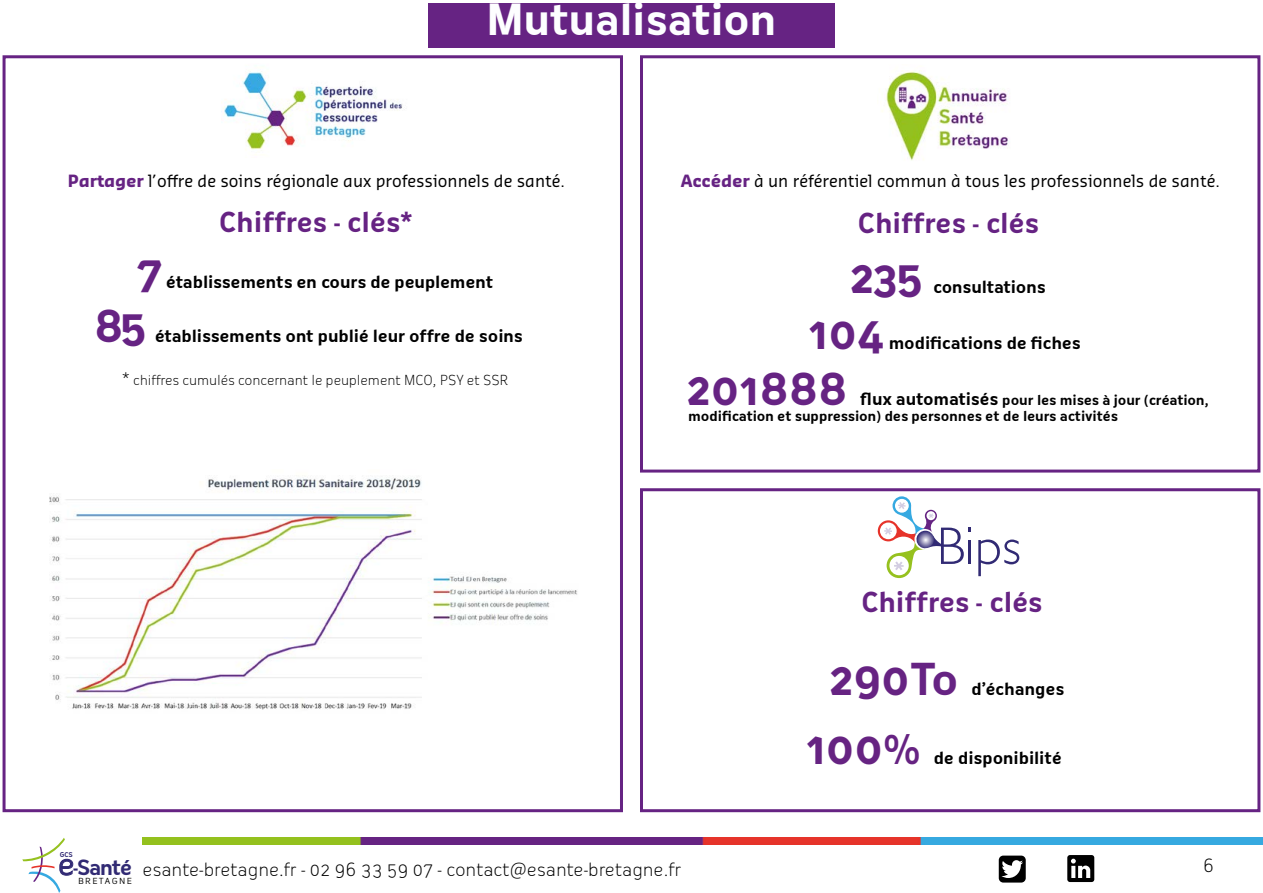
<style>
.page{position:relative;width:1263px;height:893px;background:#fff}
.page>*{position:absolute;margin:0;border:0;box-sizing:border-box;transform-origin:0 0}
.t1{font:700 42.9px "Oceania";color:#662383}
.t2{font:700 42.9px "Oceania";letter-spacing:-.005em;color:#662382}
.t3{font:700 42px "Oceania";letter-spacing:-.015em;color:#fdfeff}
.t4{font:700 27px "Oceania";letter-spacing:-.01em;color:#662383}
.t5{font:700 20.4px "Oceania";letter-spacing:-.06em;color:#312a74}
.t6{font:300 18px "Oceania";letter-spacing:-.005em;color:#000}
.t7{font:700 16.5px "Oceania";letter-spacing:-.01em;color:#000}
.t8{font:16.5px "Sansa Pro";color:#000}
.t9{font:700 13.5px/16.2px "Oceania";letter-spacing:-.01em;color:#000}
.t10{font:300 13.5px "Oceania";letter-spacing:-.005em;color:#000}
.t11{font:8.25px "Oceania";letter-spacing:.15em;color:#000;scale:1.09 1}
.t12{font:700 6.45px "Oceania";color:#312a74}
.s1{font-weight:700;color:#662383}
.s2{font-size:16.5px}
.s3{color:#662383}
.s4{font-weight:400;font-size:29.55px}
</style>
<div class="page">
<img style="left:221px;top:72px;width:181px;height:78px">
<div style="left:428px;top:3px;width:407px;height:45px;background:#662383"></div>
<div style="left:3px;top:55px;width:620px;height:757px;border:3px solid #662383"></div>
<div style="left:640px;top:55px;width:620px;height:418px;border:3px solid #662383"></div>
<img style="left:882px;top:70px;width:128px;height:91px">
<img style="left:49px;top:475px;width:528px;height:235px">
<div style="left:640px;top:488px;width:620px;height:324px;border:3px solid #662383"></div>
<svg style="left:978px;top:539px;width:41px;height:37px"></svg>
<svg style="left:878px;top:496px;width:93px;height:82px"></svg>
<img style="left:142px;top:838px;width:1121px;height:6px">
<svg style="left:22px;top:838px;width:51px;height:55px"></svg>
<svg style="left:999px;top:856px;width:27px;height:26px"></svg>
<svg style="left:1067px;top:855px;width:27px;height:27px"></svg>
<h2 class="t3" style="left:486px;top:-5px;width:292px">Mutualisation</h2>
<p class="t8" style="left:68px;top:170px;width:499px"><span class="s1">Partager</span> l’offre de soins régionale aux professionnels de santé.</p>
<h3 class="t4" style="left:219px;top:206px;width:194px">Chiffres - clés*</h3>
<h1 class="t1" style="left:136px;top:247px;width:28px">7</h1>
<p class="t7" style="left:166px;top:272px;width:329px">établissements en cours de peuplement</p>
<h1 class="t1" style="left:94px;top:301px;width:54px">85</h1>
<p class="t7" style="left:155px;top:326px;width:369px">établissements ont publié leur offre de soins</p>
<p class="t10" style="left:123px;top:373px;width:387px"><span class="s2">*</span> chiffres cumulés concernant le peuplement MCO, PSY et SSR</p>
<p class="t8" style="left:680px;top:170px;width:541px"><span class="s1">Accéder</span> à un référentiel commun à tous les professionnels de santé.</p>
<h3 class="t4" style="left:858px;top:207px;width:183px">Chiffres - clés</h3>
<h1 class="t1" style="left:849px;top:252px;width:76px">235</h1>
<p class="t7" style="left:933px;top:277px;width:114px">consultations</p>
<h1 class="t1" style="left:808px;top:308px;width:78px">104</h1>
<p class="t7" style="left:889px;top:334px;width:194px">modifications de fiches</p>
<h1 class="t1" style="left:686px;top:364px;width:163px">201 888</h1>
<p class="t9" style="left:688px;top:392px;width:522px;text-indent:172px"><span class="s2">flux automatisés</span> pour les mises à jour (création, modification et suppression) des personnes et de leurs activités</p>
<h3 class="t4" style="left:861px;top:586px;width:183px">Chiffres - clés</h3>
<h1 class="t2" style="left:828px;top:654px;width:132px">290 <span class="s3">To</span></h1>
<p class="t7" style="left:971px;top:679px;width:95px">d’échanges</p>
<h1 class="t2" style="left:806px;top:723px;width:116px">100 %</h1>
<p class="t7" style="left:933px;top:748px;width:130px">de disponibilité</p>
<p class="t12" style="left:60px;top:851px;width:15px">GCS</p>
<p class="t5" style="left:58px;top:855px;width:76px"><span class="s4">e</span>-Santé</p>
<p class="t11" style="left:78px;top:876px;width:51px">BRETAGNE</p>
<p class="t6" style="left:142px;top:859px;width:540px">esante-bretagne.fr - 02 96 33 59 07 - contact@esante-bretagne.fr</p>
<p class="t6" style="left:1203px;top:855px;width:13px">6</p>
</div>
